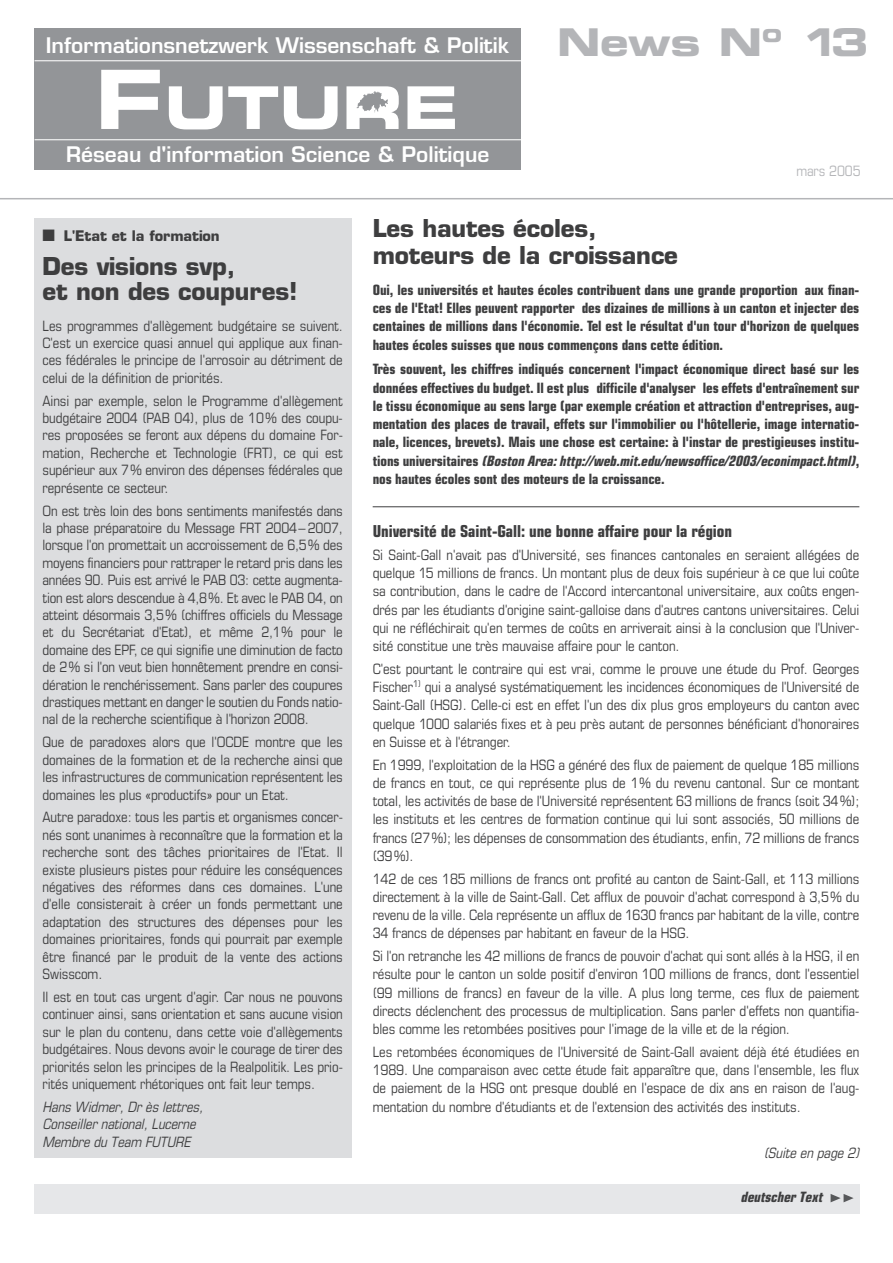
<style>
.page{position:relative;width:893px;height:1263px;background:#fff}
.page>*{position:absolute;margin:0;border:0;box-sizing:border-box;transform-origin:0 0}
.t1{font:38.25px "Eurostile Bold Extended Two";letter-spacing:-.01em;color:#b4b5b8}
.t2{font:700 24px/25.5px "Eurostile";letter-spacing:-.005em;color:#3e3e3f}
.t3{font:600 21px "Eurostile";color:#fff}
.t4{font:700 condensed 16.5px "Eurostile";letter-spacing:-.005em;color:#3e3e3f}
.t5{font:condensed 14.25px/17.4px "Eurostile";letter-spacing:-.005em;color:#3e3e3f;text-align:justify}
.t6{font:700 condensed 14.25px/18.3px "Eurostile";letter-spacing:-.005em;color:#3e3e3f;text-align:justify}
.t7{font:italic condensed 14.25px/17.4px "Eurostile";color:#3e3e3f}
.t8{font:700 14.25px "Eurostile";letter-spacing:-.005em;color:#3e3e3f}
.t9{font:italic 700 condensed 14.25px "Eurostile";color:#3e3e3f}
.t10{font:condensed 14.25px "Eurostile";letter-spacing:-.005em;color:#b4b5b8}
.s1{font-style:italic}
</style>
<div class="page">
<div style="left:34px;top:1184px;width:825px;height:29px;background:#e6e7e9"></div>
<svg style="left:830px;top:1194px;width:23px;height:8px"></svg>
<div style="left:34px;top:29px;width:486px;height:141px;background:#939598"></div>
<svg style="left:101px;top:70px;width:59px;height:59px"></svg>
<svg style="left:169px;top:86px;width:53px;height:43px"></svg>
<svg style="left:228px;top:86px;width:50px;height:43px"></svg>
<svg style="left:284px;top:86px;width:53px;height:43px"></svg>
<svg style="left:407px;top:86px;width:48px;height:43px"></svg>
<svg style="left:346px;top:86px;width:53px;height:43px"></svg>
<hr style="left:35px;top:60px;width:485px;height:1px;background:#fff">
<hr style="left:35px;top:139px;width:485px;height:1px;background:#fff">
<hr style="left:0;top:198px;width:892px;height:1px;background:#b4b5b8">
<div style="left:34px;top:219px;width:317px;height:939px;background:#dcdddf"></div>
<hr style="left:372px;top:506px;width:487px;height:1px;background:#3e3e3f">
<h3 class="t3" style="left:46px;top:37px;width:465px">Informationsnetzwerk Wissenschaft &amp; Politik</h3>
<h3 class="t3" style="left:66px;top:146px;width:425px">Réseau d'information Science &amp; Politique</h3>
<h1 class="t1" style="left:557px;top:28px;width:313px">News N<sup>o</sup> 13</h1>
<p class="t10" style="left:796px;top:165px;width:66px">mars 2005</p>
<p class="t8" style="left:43px;top:230px;width:179px">■ L'Etat et la formation</p>
<h2 class="t2" style="left:43px;top:256px;width:256px">Des visions svp,<br>et non des coupures!</h2>
<p class="t5" style="left:43px;top:318px;width:302px">Les programmes d'allègement budgétaire se suivent.<br>C'est un exercice quasi annuel qui applique aux finan&shy;ces fédérales le principe de l'arrosoir au détriment de celui de la définition de priorités.</p>
<p class="t5" style="left:43px;top:393px;width:302px">Ainsi par exemple, selon le Programme d'allègement budgétaire 2004 (PAB 04), plus de 10% des coupu&shy;res proposées se feront aux dépens du domaine For&shy;mation, Recherche et Technologie (FRT), ce qui est supérieur aux 7% environ des dépenses fédérales que représente ce secteur.</p>
<p class="t5" style="left:43px;top:503px;width:302px">On est très loin des bons sentiments manifestés dans la phase préparatoire du Message FRT 2004– 2007, lorsque l'on promettait un accroissement de 6,5% des moyens financiers pour rattraper le retard pris dans les années 90. Puis est arrivé le PAB 03: cette augmenta&shy;tion est alors descendue à 4,8%. Et avec le PAB 04, on atteint désormais 3,5% (chiffres officiels du Message et du Secrétariat d'Etat), et même 2,1% pour le domaine des EPF, ce qui signifie une diminution de facto de 2% si l'on veut bien honnêtement prendre en consi&shy;dération le renchérissement. Sans parler des coupures drastiques mettant en danger le soutien du Fonds natio&shy;nal de la recherche scientifique à l'horizon 2008.</p>
<p class="t5" style="left:43px;top:735px;width:302px">Que de paradoxes alors que l'OCDE montre que les domaines de la formation et de la recherche ainsi que les infrastructures de communication représentent les domaines les plus «productifs» pour un Etat.</p>
<p class="t5" style="left:43px;top:810px;width:302px">Autre paradoxe: tous les partis et organismes concer&shy;nés sont unanimes à reconnaître que la formation et la recherche sont des tâches prioritaires de l'Etat. Il existe plusieurs pistes pour réduire les conséquences négatives des réformes dans ces domaines. L'une d'elle consisterait à créer un fonds permettant une adaptation des structures des dépenses pour les domaines prioritaires, fonds qui pourrait par exemple être financé par le produit de la vente des actions Swisscom.</p>
<p class="t5" style="left:43px;top:989px;width:302px">Il est en tout cas urgent d'agir. Car nous ne pouvons continuer ainsi, sans orientation et sans aucune vision sur le plan du contenu, dans cette voie d'allègements budgétaires. Nous devons avoir le courage de tirer des priorités selon les principes de la Realpolitik. Les prio&shy;rités uniquement rhétoriques ont fait leur temps.</p>
<p class="t7" style="left:43px;top:1099px;width:165px">Hans Widmer, Dr ès lettres,<br>Conseiller national, Lucerne<br>Membre du Team FUTURE</p>
<h2 class="t2" style="left:372px;top:217px;width:307px;line-height:27px">Les hautes écoles, moteurs de la croissance</h2>
<p class="t6" style="left:372px;top:282px;width:488px">Oui, les universités et hautes écoles contribuent dans une grande proportion aux finan&shy;ces de l'Etat! Elles peuvent rapporter des dizaines de millions à un canton et injecter des centaines de millions dans l'économie. Tel est le résultat d'un tour d'horizon de quelques hautes écoles suisses que nous commençons dans cette édition.</p>
<p class="t6" style="left:372px;top:361px;width:488px">Très souvent, les chiffres indiqués concernent l'impact économique direct basé sur les données effectives du budget. Il est plus difficile d'analyser les effets d'entraînement sur le tissu économique au sens large (par exemple création et attraction d'entreprises, aug&shy;mentation des places de travail, effets sur l'immobilier ou l'hôtellerie, image internatio&shy;nale, licences, brevets). Mais une chose est certaine: à l'instar de prestigieuses institu&shy;t i o n s u n i v e r s i t a i r e s <span class="s1">(Boston Area:http://web.mit.edu/newsoffice/2003/econimpact.html)</span>, nos hautes écoles sont des moteurs de la croissance.</p>
<p class="t4" style="left:372px;top:525px;width:361px">Université de Saint-Gall: une bonne affaire pour la région</p>
<p class="t5" style="left:372px;top:547px;width:488px;line-height:18.3px">Si Saint-Gall n'avait pas d'Université, ses finances cantonales en seraient allégées de quelque 15 millions de francs. Un montant plus de deux fois supérieur à ce que lui coûte sa contribution, dans le cadre de l'Accord intercantonal universitaire, aux coûts engen&shy;drés par les étudiants d'origine saint-galloise dans d'autres cantons universitaires. Celui qui ne réfléchirait qu'en termes de coûts en arriverait ainsi à la conclusion que l'Univer&shy;sité constitue une très mauvaise affaire pour le canton.</p>
<p class="t5" style="left:372px;top:661px;width:488px;line-height:18.3px">C'est pourtant le contraire qui est vrai, comme le prouve une étude du Prof. Georges Fischer<sup>1)</sup> qui a analysé systématiquement les incidences économiques de l'Université de Saint-Gall (HSG). Celle-ci est en effet l'un des dix plus gros employeurs du canton avec quelque 1000 salariés fixes et à peu près autant de personnes bénéficiant d'honoraires en Suisse et à l'étranger.</p>
<p class="t5" style="left:372px;top:757px;width:488px;line-height:18.3px">En 1999, l'exploitation de la HSG a généré des flux de paiement de quelque 185 millions de francs en tout, ce qui représente plus de 1% du revenu cantonal. Sur ce montant total, les activités de base de l'Université représentent 63 millions de francs (soit 34%); les instituts et les centres de formation continue qui lui sont associés, 50 millions de francs (27%); les dépenses de consommation des étudiants, enfin, 72 millions de francs (39%).</p>
<p class="t5" style="left:372px;top:871px;width:488px;line-height:18.3px">142 de ces 185 millions de francs ont profité au canton de Saint-Gall, et 113 millions directement à la ville de Saint-Gall. Cet afflux de pouvoir d'achat correspond à 3,5% du revenu de la ville. Cela représente un afflux de 1630 francs par habitant de la ville, contre 34 francs de dépenses par habitant en faveur de la HSG.</p>
<p class="t5" style="left:372px;top:948px;width:488px;line-height:18.3px">Si l'on retranche les 42 millions de francs de pouvoir d'achat qui sont allés à la HSG, il en résulte pour le canton un solde positif d'environ 100 millions de francs, dont l'essentiel (99 millions de francs) en faveur de la ville. A plus long terme, ces flux de paiement directs déclenchent des processus de multiplication. Sans parler d'effets non quantifia&shy;bles comme les retombées positives pour l'image de la ville et de la région.</p>
<p class="t5" style="left:372px;top:1044px;width:488px;line-height:18.3px">Les retombées économiques de l'Université de Saint-Gall avaient déjà été étudiées en 1989. Une comparaison avec cette étude fait apparaître que, dans l'ensemble, les flux de paiement de la HSG ont presque doublé en l'espace de dix ans en raison de l'aug&shy;mentation du nombre d'étudiants et de l'extension des activités des instituts.</p>
<p class="t7" style="left:763px;top:1146px;width:100px">(Suite en page 2)</p>
<p class="t9" style="left:740px;top:1192px;width:86px">deutscher Text</p>
</div>
